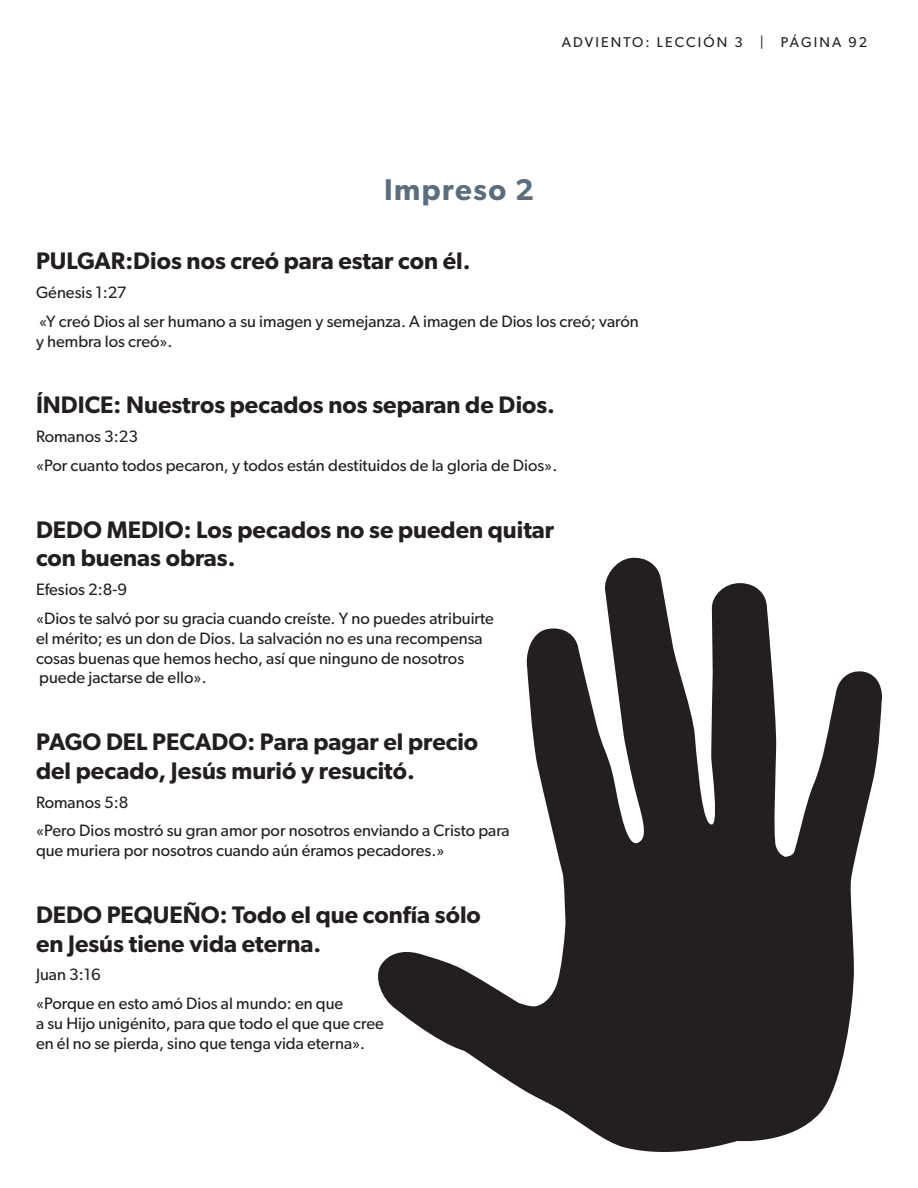
<style>
.page{position:relative;width:918px;height:1188px;background:#fff}
.page>*{position:absolute;margin:0;border:0;box-sizing:border-box;transform-origin:0 0}
.lesson_title__questi{font:600 30px "Gibson";letter-spacing:.05em;color:#5b6e7d}
.t1{font:600 24px/28.8px "Gibson";color:#231f20}
.t2{font:16.5px/19.8px "Gibson";color:#231f20}
.t3{font:14.25px "Gibson";letter-spacing:.15em;color:#231f20}
</style>
<div class="page">
<svg style="left:378px;top:557px;width:504px;height:595px;fill:#231f20"></svg>
<p class="t3" style="left:562px;top:34px;width:307px">ADVIENTO: LECCIÓN 3 | PÁGINA 92</p>
<p class="lesson_title__questi" style="left:384px;top:172px;width:151px">Impreso 2</p>
<p class="t1" style="left:36px;top:246px;width:436px">PULGAR:Dios nos creó para estar con él.</p>
<p class="t2" style="left:36px;top:282px;width:92px">Génesis 1:27</p>
<p class="t2" style="left:36px;top:311px;width:604px">«Y creó Dios al ser humano a su imagen y semejanza. A imagen de Dios los creó; varón y hembra los creó».</p>
<p class="t1" style="left:36px;top:390px;width:521px">ÍNDICE: Nuestros pecados nos separan de Dios.</p>
<p class="t2" style="left:36px;top:426px;width:104px">Romanos 3:23</p>
<p class="t2" style="left:36px;top:455px;width:523px">«Por cuanto todos pecaron, y todos están destituidos de la gloria de Dios».</p>
<p class="t1" style="left:36px;top:514px;width:520px">DEDO MEDIO: Los pecados no se pueden quitar con buenas obras.</p>
<p class="t2" style="left:36px;top:579px;width:93px">Efesios 2:8-9</p>
<p class="t2" style="left:36px;top:608px;width:459px">«Dios te salvó por su gracia cuando creíste. Y no puedes atribuirte el mérito; es un don de Dios. La salvación no es una recompensa cosas buenas que hemos hecho, así que ninguno de nosotros puede jactarse de ello».</p>
<p class="t1" style="left:36px;top:727px;width:444px">PAGO DEL PECADO: Para pagar el precio del pecado, Jesús murió y resucitó.</p>
<p class="t2" style="left:36px;top:792px;width:94px">Romanos 5:8</p>
<p class="t2" style="left:36px;top:821px;width:475px">«Pero Dios mostró su gran amor por nosotros enviando a Cristo para que muriera por nosotros cuando aún éramos pecadores.»</p>
<p class="t1" style="left:36px;top:900px;width:446px">DEDO PEQUEÑO: Todo el que confía sólo en Jesús tiene vida eterna.</p>
<p class="t2" style="left:36px;top:965px;width:66px">Juan 3:16</p>
<p class="t2" style="left:36px;top:993px;width:349px">«Porque en esto amó Dios al mundo: en que<br>a su Hijo unigénito, para que todo el que que cree en él no se pierda, sino que tenga vida eterna».</p>
</div>
